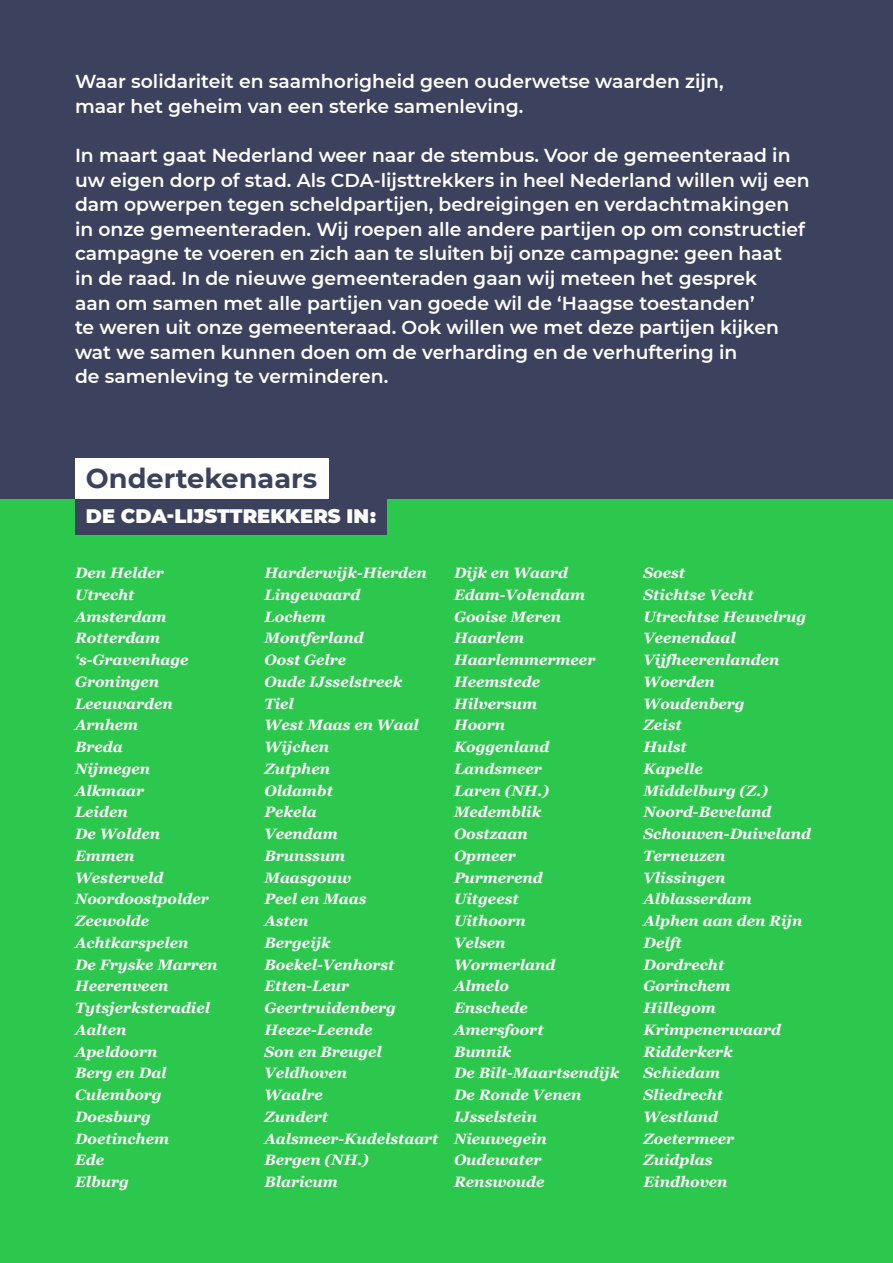
<style>
.page{position:relative;width:893px;height:1263px;background:#fff}
.page>*{position:absolute;margin:0;border:0;box-sizing:border-box;transform-origin:0 0}
.t1{font:700 27.15px "Montserrat";color:#3c415d}
.t2{font:900 19.5px "Montserrat";color:#fff}
.t3{font:600 18.75px/24.6px "Montserrat";color:#fff}
.t4{font:italic 700 15px/21.8px "Georgia";color:#fff}
</style>
<div class="page">
<div style="left:0;top:0;width:893px;height:499px;background:#3c415d"></div>
<div style="left:0;top:499px;width:893px;height:764px;background:#2cc84d"></div>
<div style="left:75px;top:499px;width:312px;height:35px;background:#3c415d"></div>
<div style="left:75px;top:458px;width:253px;height:41px;background:#fff"></div>
<p class="t3" style="left:75px;top:68px;width:650px">Waar solidariteit en saamhorigheid geen ouderwetse waarden zijn, maar het geheim van een sterke samenleving.</p>
<p class="t3" style="left:75px;top:142px;width:736px">In maart gaat Nederland weer naar de stembus. Voor de gemeenteraad in uw eigen dorp of stad. Als CDA-lijsttrekkers in heel Nederland willen wij een dam opwerpen tegen scheldpartijen, bedreigingen en verdachtmakingen in onze gemeenteraden. Wij roepen alle andere partijen op om constructief campagne te voeren en zich aan te sluiten bij onze campagne: geen haat<br>in de raad. In de nieuwe gemeenteraden gaan wij meteen het gesprek<br>aan om samen met alle partijen van goede wil de ‘Haagse toestanden’<br>te weren uit onze gemeenteraad. Ook willen we met deze partijen kijken wat we samen kunnen doen om de verharding en de verhuftering in<br>de samenleving te verminderen.</p>
<h1 class="t1" style="left:86px;top:459px;width:233px">Ondertekenaars</h1>
<h2 class="t2" style="left:86px;top:502px;width:292px">DE CDA-LIJSTTREKKERS IN:</h2>
<p class="t4" style="left:75px;top:561px;width:144px">Den Helder<br>Utrecht<br>Amsterdam<br>Rotterdam ‘s-Gravenhage<br>Groningen<br>Leeuwarden<br>Arnhem<br>Breda<br>Nijmegen<br>Alkmaar<br>Leiden<br>De Wolden<br>Emmen<br>Westerveld<br>Noordoostpolder<br>Zeewolde<br>Achtkarspelen<br>De Fryske Marren<br>Heerenveen<br>Tytsjerksteradiel<br>Aalten<br>Apeldoorn<br>Berg en Dal<br>Culemborg<br>Doesburg<br>Doetinchem<br>Ede<br>Elburg</p>
<p class="t4" style="left:264px;top:561px;width:175px">Harderwijk-Hierden<br>Lingewaard<br>Lochem<br>Montferland<br>Oost Gelre<br>Oude IJsselstreek<br>Tiel<br>West Maas en Waal<br>Wijchen<br>Zutphen<br>Oldambt<br>Pekela<br>Veendam<br>Brunssum<br>Maasgouw<br>Peel en Maas<br>Asten<br>Bergeijk<br>Boekel-Venhorst<br>Etten-Leur<br>Geertruidenberg<br>Heeze-Leende<br>Son en Breugel<br>Veldhoven<br>Waalre<br>Zundert<br>Aalsmeer-Kudelstaart<br>Bergen (NH.)<br>Blaricum</p>
<p class="t4" style="left:454px;top:561px;width:167px">Dijk en Waard<br>Edam-Volendam<br>Gooise Meren<br>Haarlem<br>Haarlemmermeer<br>Heemstede<br>Hilversum<br>Hoorn<br>Koggenland<br>Landsmeer<br>Laren (NH.)<br>Medemblik<br>Oostzaan<br>Opmeer<br>Purmerend<br>Uitgeest<br>Uithoorn<br>Velsen<br>Wormerland<br>Almelo<br>Enschede<br>Amersfoort<br>Bunnik<br>De Bilt-Maartsendijk<br>De Ronde Venen<br>IJsselstein<br>Nieuwegein<br>Oudewater<br>Renswoude</p>
<p class="t4" style="left:643px;top:561px;width:169px">Soest<br>Stichtse Vecht<br>Utrechtse Heuvelrug<br>Veenendaal<br>Vijfheerenlanden<br>Woerden<br>Woudenberg<br>Zeist<br>Hulst<br>Kapelle<br>Middelburg (Z.)<br>Noord-Beveland<br>Schouwen-Duiveland<br>Terneuzen<br>Vlissingen<br>Alblasserdam<br>Alphen aan den Rijn<br>Delft<br>Dordrecht<br>Gorinchem<br>Hillegom<br>Krimpenerwaard<br>Ridderkerk<br>Schiedam<br>Sliedrecht<br>Westland<br>Zoetermeer<br>Zuidplas<br>Eindhoven</p>
</div>
